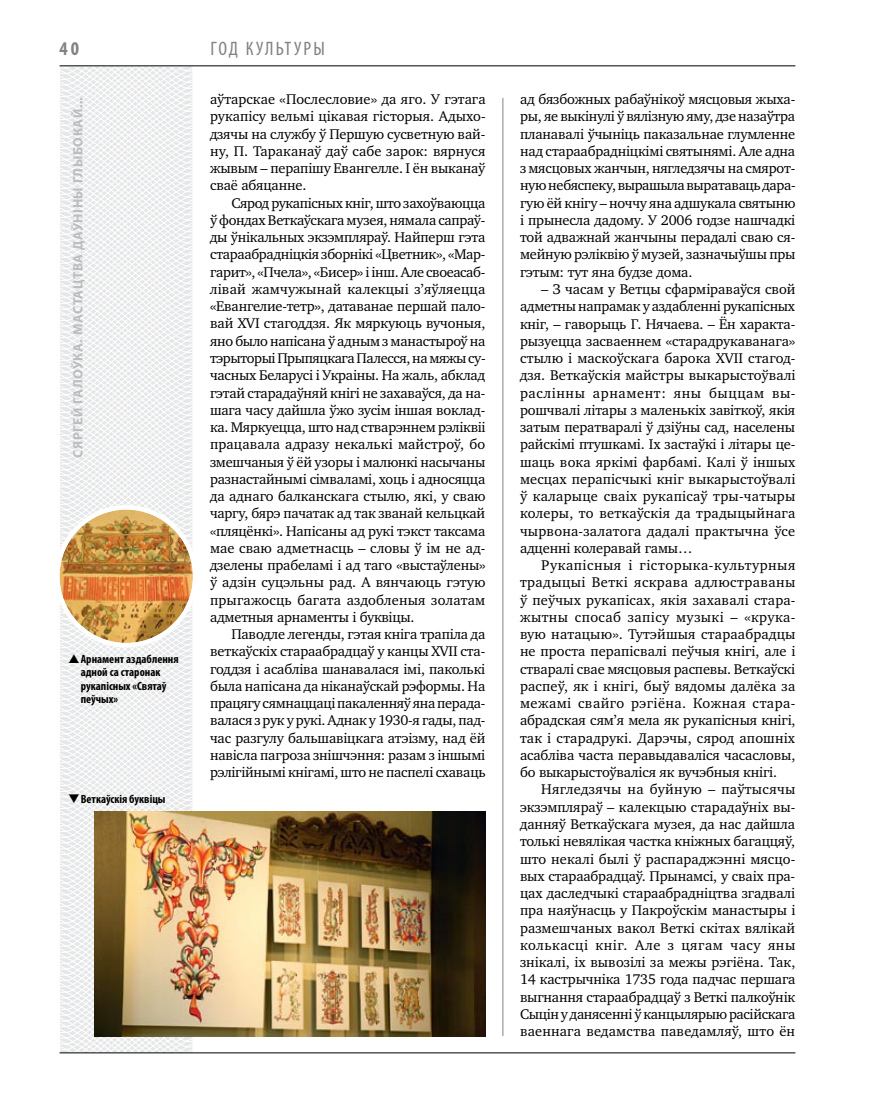
<style>
.page{position:relative;width:872px;height:1106px;background:#fff}
.page>*{position:absolute;margin:0;border:0;box-sizing:border-box;transform-origin:0 0}
.t1{font:condensed 19.5px "Myriad Pro";letter-spacing:.11em;color:#808285}
.t2{font:700 condensed 19.5px "Myriad Pro";color:#808285}
.t3{font:14.4px/17.2px "Charter C";letter-spacing:-.01em;color:#000;text-align:justify}
.t4{font:700 13.5px "Myriad Pro";letter-spacing:.04em;color:#bcbdc0}
.t5{font:700 condensed 12px/13.5px "Myriad Pro";color:#000}
</style>
<div class="page">
<svg style="left:59px;top:65px;width:192px;height:989px"></svg>
<hr style="left:502px;top:98px;width:1px;height:938px;background:#808285">
<hr style="left:60px;top:1052px;width:735px;height:1px;background:#000">
<hr style="left:60px;top:65px;width:735px;height:1px;background:#000">
<img style="left:94px;top:811px;width:391px;height:225px">
<img style="left:60px;top:509px;width:133px;height:134px;border-radius:66px">
<div style="left:55px;top:505px;width:142px;height:142px;border:4px solid #fff;border-radius:50%"></div>
<svg style="left:69px;top:653px;width:23px;height:10px"></svg>
<svg style="left:80px;top:803px;width:12px;height:1px"></svg>
<h1 class="t2" style="left:60px;top:37px;width:21px">40</h1>
<p class="t4" style="left:69px;top:458px;width:362px;rotate:-90deg">Сяргей ГАЛОЎКА. Мастацтва даўніны глыбокай...</p>
<p class="t5" style="left:81px;top:651px;width:99px">Арнамент аздаблення адной са старонак рукапісных «Святаў пеўчых»</p>
<p class="t5" style="left:68px;top:792px;width:99px">❑Веткаўскія буквіцы</p>
<h1 class="t1" style="left:210px;top:37px;width:116px">Год культуры</h1>
<p class="t3" style="left:210px;top:91px;width:277px">аўтарскае «Послесловие» да яго. У гэтага рукапісу вельмі цікавая гісторыя. Адыхо&shy;дзячы на службу ў Першую сусветную вай&shy;ну, П. Тараканаў даў сабе зарок: вярнуся жывым – перапішу Евангелле. І ён выканаў сваё абяцанне.</p>
<p class="t3" style="left:210px;top:194px;width:277px;text-indent:21px">Сярод рукапісных кніг, што захоўваюцца ў фондах Веткаўскага музея, нямала сапраў&shy;ды ўнікальных экзэмпляраў. Найперш гэта стараабрадніцкія зборнікі «Цветник», «Мар&shy;гарит», «Пчела», «Бисер» і інш. Але своеасаб&shy;лівай жамчужынай калекцыі з’яўляецца «Евангелие-тетр», датаванае першай пало&shy;вай XVI стагоддзя. Як мяркуюць вучоныя, яно было напісана ў адным з манастыроў на тэрыторыі Прыпяцкага Палесся, на мяжы су&shy;часных Беларусі і Украіны. На жаль, абклад гэтай старадаўняй кнігі не захаваўся, да на&shy;шага часу дайшла ўжо зусім іншая воклад&shy;ка. Мяркуецца, што над стварэннем рэліквіі працавала адразу некалькі майстроў, бо змешчаныя ў ёй узоры і малюнкі насычаны разнастайнымі сімваламі, хоць і адносяцца да аднаго балканскага стылю, які, у сваю чаргу, бярэ пачатак ад так званай кельцкай «пляцёнкі». Напісаны ад рукі тэкст таксама мае сваю адметнасць – словы ў ім не ад&shy;дзелены прабеламі і ад таго «выстаўлены» ў адзін суцэльны рад. А вянчаюць гэтую прыгажосць багата аздобленыя золатам адметныя арнаменты і буквіцы.</p>
<p class="t3" style="left:210px;top:625px;width:277px;text-indent:21px">Паводле легенды, гэтая кніга трапіла да веткаўскіх стараабрадцаў у канцы XVIІ ста&shy;годдзя і асабліва шанавалася імі, паколькі была напісана да ніканаўскай рэформы. На працягу сямнаццаці пакаленняў яна перада&shy;валася з рук у рукі. Аднак у 1930-я гады, пад&shy;час разгулу бальшавіцкага атэізму, над ёй навісла пагроза знішчэння: разам з іншымі рэлігійнымі кнігамі, што не паспелі схаваць</p>
<p class="t3" style="left:520px;top:91px;width:277px">ад бязбожных рабаўнікоў мясцовыя жыха&shy;ры, яе выкінулі ў вялізную яму, дзе назаўтра планавалі ўчыніць паказальнае глумленне над стараабрадніцкімі святынямі. Але адна з мясцовых жанчын, нягледзячы на смярот&shy;ную небяспеку, вырашыла выратаваць дара&shy;гую ёй кнігу – ноччу яна адшукала святыню і прынесла дадому. У 2006 годзе нашчадкі той адважнай жанчыны перадалі сваю ся&shy;мейную рэліквію ў музей, зазначыўшы пры гэтым: тут яна будзе дома.</p>
<p class="t3" style="left:520px;top:281px;width:277px;text-indent:21px">– З часам у Ветцы сфарміраваўся свой адметны напрамак у аздабленні рукапісных кніг, – гаворыць Г. Нячаева. – Ён характа&shy;рызуецца засваеннем «старадрукаванага» стылю і маскоўскага барока XVII стагод&shy;дзя. Веткаўскія майстры выкарыстоўвалі раслінны арнамент: яны быццам вы&shy;рошчвалі літары з маленькіх завіткоў, якія затым ператваралі ў дзіўны сад, населены райскімі птушкамі. Іх застаўкі і літары це&shy;шаць вока яркімі фарбамі. Калі ў іншых месцах перапісчыкі кніг выкарыстоўвалі ў каларыце сваіх рукапісаў тры-чатыры колеры, то веткаўскія да традыцыйнага чырвона-залатога дадалі практычна ўсе адценні колеравай гамы…</p>
<p class="t3" style="left:520px;top:557px;width:277px;text-indent:21px">Рукапісныя і гісторыка-культурныя традыцыі Веткі яскрава адлюстраваны ў пеўчых рукапісах, якія захавалі стара&shy;жытны спосаб запісу музыкі – «крука&shy;вую натацыю». Тутэйшыя стараабрадцы не проста перапісвалі пеўчыя кнігі, але і стваралі свае мясцовыя распевы. Веткаўскі распеў, як і кнігі, быў вядомы далёка за межамі свайго рэгіёна. Кожная стара&shy;абрадская сям’я мела як рукапісныя кнігі, так і старадрукі. Дарэчы, сярод апошніх асабліва часта перавыдаваліся часасловы, бо выкарыстоўваліся як вучэбныя кнігі.</p>
<p class="t3" style="left:520px;top:781px;width:277px;text-indent:21px">Нягледзячы на буйную – паўтысячы экзэмпляраў – калекцыю старадаўніх вы&shy;данняў Веткаўскага музея, да нас дайшла толькі невялікая частка кніжных багаццяў, што некалі былі ў распараджэнні мясцо&shy;вых стараабрадцаў. Прынамсі, у сваіх пра&shy;цах даследчыкі стараабрадніцтва згадвалі пра наяўнасць у Пакроўскім манастыры і размешчаных вакол Веткі скітах вялікай колькасці кніг. Але з цягам часу яны знікалі, іх вывозілі за межы рэгіёна. Так, 14 кастрычніка 1735 года падчас першага выгнання стараабрадцаў з Веткі палкоўнік Сыцін у данясенні ў канцылярыю расійскага ваеннага ведамства паведамляў, што ён</p>
</div>
